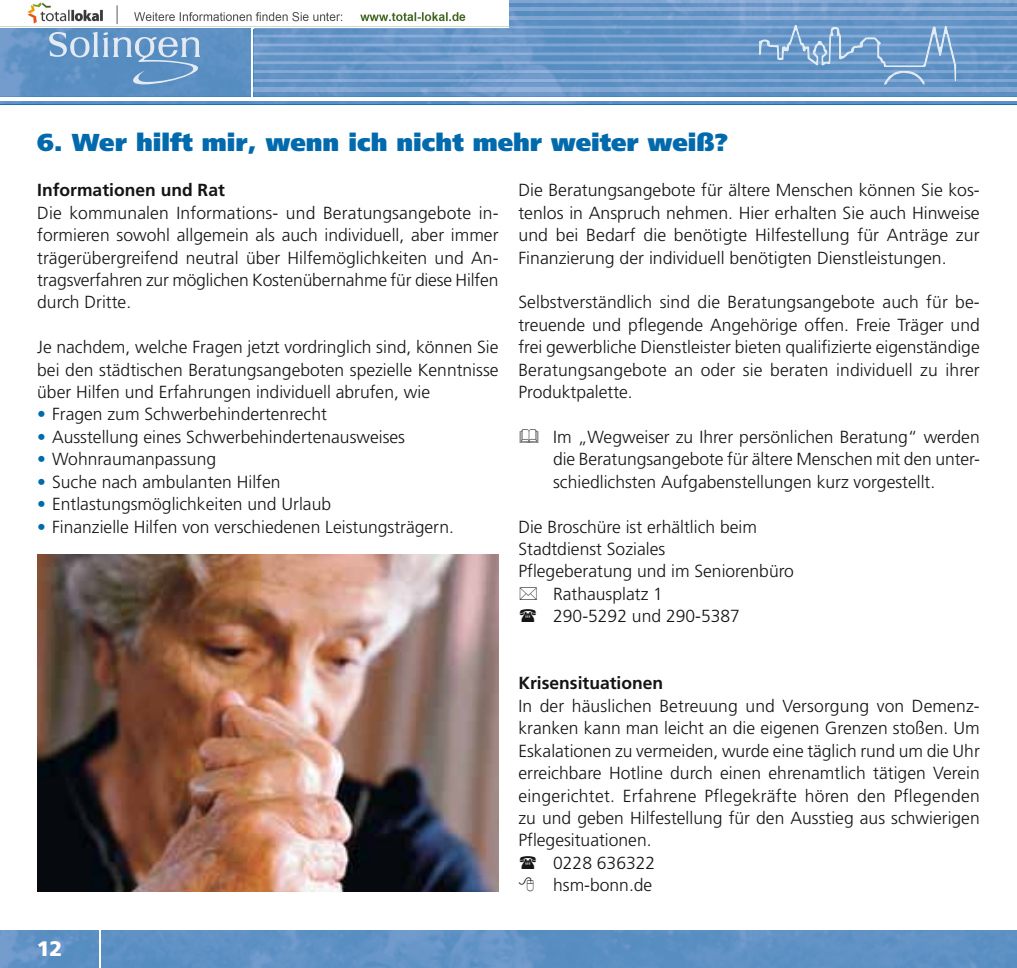
<style>
.page{position:relative;width:1017px;height:968px;background:#fff}
.page>*{position:absolute;margin:0;border:0;box-sizing:border-box;transform-origin:0 0}
.t1{font:900 24.5px "Frutiger";color:#006aad}
.t2{font:900 21px "Frutiger";color:#fff}
.t3{font:300 17.5px/22.4px "Frutiger";color:#131413;text-align:justify}
.t4{font:700 17.5px "Frutiger";color:#131413}
.s1{color:#006aad}
</style>
<div class="page">
<img style="left:0;top:2px;width:1017px;height:102px">
<hr style="left:0;top:97px;width:1017px;height:3px;background:#fff">
<img style="left:253px;top:88px;width:764px;height:3px">
<img style="left:253px;top:79px;width:764px;height:3px">
<img style="left:253px;top:70px;width:764px;height:3px">
<img style="left:253px;top:61px;width:764px;height:4px">
<img style="left:253px;top:52px;width:764px;height:4px">
<img style="left:253px;top:43px;width:764px;height:4px">
<img style="left:253px;top:34px;width:764px;height:4px">
<hr style="left:508px;top:16px;width:509px;height:4px;background:#86a8d3">
<hr style="left:508px;top:7px;width:509px;height:4px;background:#87a8d4">
<hr style="left:252px;top:0;width:1px;height:98px;background:#fff">
<img style="left:0;top:930px;width:1017px;height:37px">
<hr style="left:99px;top:930px;width:2px;height:37px;background:#fff">
<svg style="left:49px;top:27px;width:151px;height:57px;background:#73a0cb"></svg>
<img style="left:254px;top:25px;width:763px;height:4px">
<svg style="left:759px;top:25px;width:197px;height:60px;background:#76a0cd"></svg>
<img style="left:37px;top:555px;width:462px;height:336px">
<img style="left:0;top:2px;width:508px;height:25px">
<h1 class="t1" style="left:37px;top:133px;width:693px">6. Wer hilft mir, wenn ich nicht mehr weiter weiß?</h1>
<p class="t4" style="left:37px;top:183px;width:189px">Informationen und Rat</p>
<p class="t3" style="left:37px;top:203px;width:463px">Die kommunalen Informations- und Beratungsangebote in&shy;formieren sowohl allgemein als auch individuell, aber immer trägerübergreifend neutral über Hilfemöglichkeiten und An&shy;tragsverfahren zur möglichen Kostenübernahme für diese Hilfen durch Dritte.</p>
<p class="t3" style="left:37px;top:337px;width:463px">Je nachdem, welche Fragen jetzt vordringlich sind, können Sie bei den städtischen Beratungsangeboten spezielle Kenntnisse über Hilfen und Erfahrungen individuell abrufen, wie</p>
<p class="t3" style="left:37px;top:404px;width:291px"><span class="s1">•</span> Fragen zum Schwerbehindertenrecht</p>
<p class="t3" style="left:37px;top:427px;width:369px"><span class="s1">•</span> Ausstellung eines Schwerbehindertenausweises</p>
<p class="t3" style="left:37px;top:449px;width:180px"><span class="s1">•</span> Wohnraumanpassung</p>
<p class="t3" style="left:37px;top:471px;width:245px"><span class="s1">•</span> Suche nach ambulanten Hilfen</p>
<p class="t3" style="left:37px;top:494px;width:295px"><span class="s1">•</span> Entlastungsmöglichkeiten und Urlaub</p>
<p class="t3" style="left:37px;top:516px;width:418px"><span class="s1">•</span> Finanzielle Hilfen von verschiedenen Leistungsträgern.</p>
<p class="t3" style="left:518px;top:180px;width:463px">Die Beratungsangebote für ältere Menschen können Sie kos&shy;tenlos in Anspruch nehmen. Hier erhalten Sie auch Hinweise und bei Bedarf die benötigte Hilfestellung für Anträge zur Finanzierung der individuell benötigten Dienstleistungen.</p>
<p class="t3" style="left:518px;top:292px;width:463px">Selbstverständlich sind die Beratungsangebote auch für be&shy;treuende und pflegende Angehörige offen. Freie Träger und frei gewerbliche Dienstleister bieten qualifizierte eigenständige Beratungsangebote an oder sie beraten individuell zu ihrer Produktpalette.</p>
<p class="t3" style="left:553px;top:427px;width:428px">Im „Wegweiser zu Ihrer persönlichen Beratung“ werden die Beratungsangebote für ältere Menschen mit den unter&shy;schiedlichsten Aufgabenstellungen kurz vorgestellt.</p>
<p class="t3" style="left:518px;top:516px;width:240px">Die Broschüre ist erhältlich beim</p>
<p class="t3" style="left:518px;top:539px;width:148px">Stadtdienst Soziales</p>
<p class="t3" style="left:518px;top:561px;width:277px">Pflegeberatung und im Seniorenbüro</p>
<p class="t3" style="left:553px;top:583px;width:111px">Rathausplatz 1</p>
<p class="t3" style="left:553px;top:606px;width:188px">290-5292 und 290-5387</p>
<p class="t2" style="left:37px;top:940px;width:27px">12</p>
<p class="t4" style="left:518px;top:676px;width:146px">Krisensituationen</p>
<p class="t3" style="left:518px;top:695px;width:463px">In der häuslichen Betreuung und Versorgung von Demenz-</p>
<p class="t3" style="left:518px;top:718px;width:463px">kranken kann man leicht an die eigenen Grenzen stoßen. Um</p>
<p class="t3" style="left:518px;top:740px;width:463px">Eskalationen zu vermeiden, wurde eine täglich rund um die Uhr</p>
<p class="t3" style="left:518px;top:763px;width:463px">erreichbare Hotline durch einen ehrenamtlich tätigen Verein</p>
<p class="t3" style="left:518px;top:785px;width:463px">eingerichtet. Erfahrene Pflegekräfte hören den Pflegenden</p>
<p class="t3" style="left:518px;top:807px;width:463px">zu und geben Hilfestellung für den Ausstieg aus schwierigen</p>
<p class="t3" style="left:518px;top:830px;width:135px">Pflegesituationen.</p>
<p class="t3" style="left:553px;top:852px;width:104px">0228 636322</p>
<p class="t3" style="left:553px;top:875px;width:101px">hsm-bonn.de</p>
</div>
